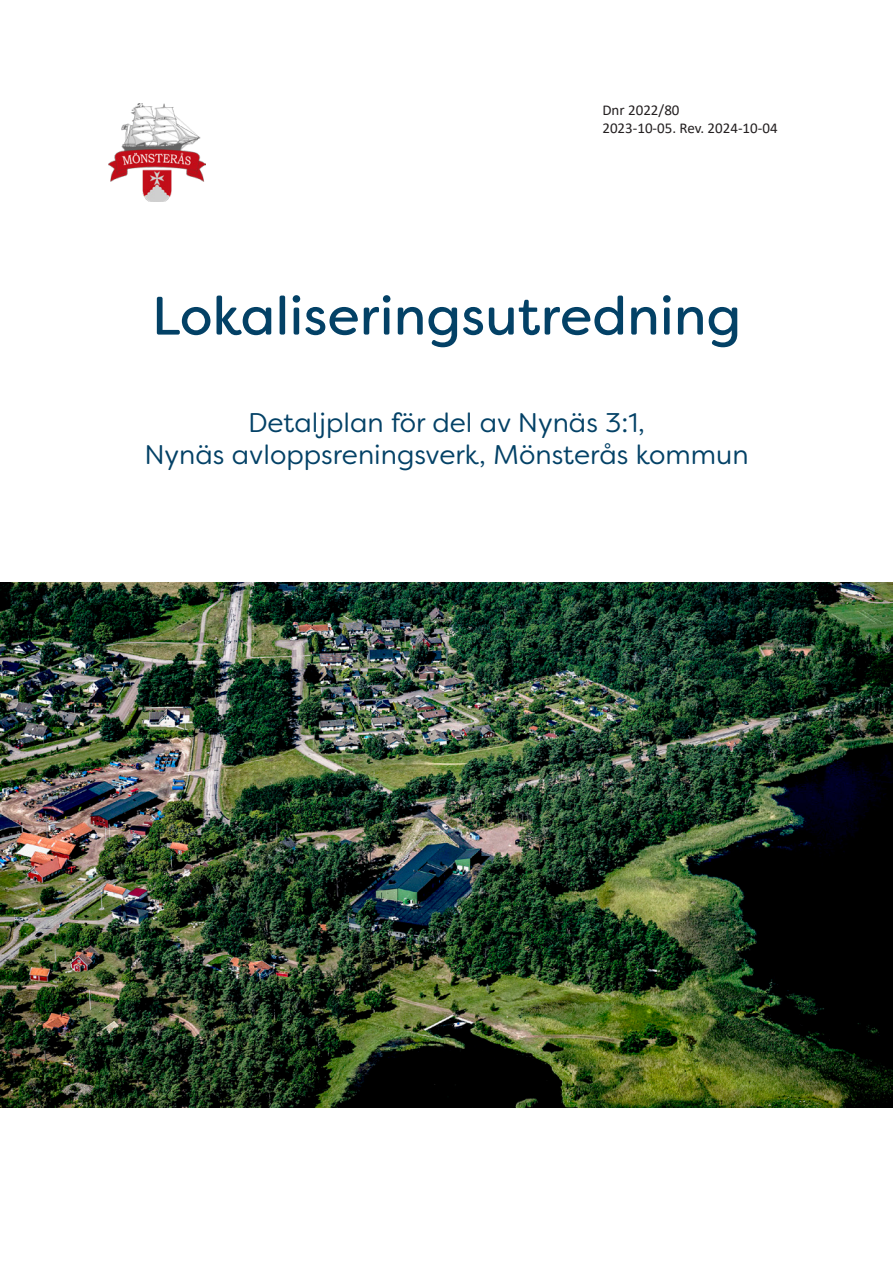
<style>
.page{position:relative;width:893px;height:1263px;background:#fff}
.page>*{position:absolute;margin:0;border:0;box-sizing:border-box;transform-origin:0 0}
.t1{font:54px "Filson Soft";color:#034166}
.t2{font:27px "Filson Soft";color:#034166}
.t3{font:15px "Calibri";color:#231f20}
</style>
<div class="page">
<img style="left:109px;top:104px;width:96px;height:98px">
<img style="left:0;top:583px;width:893px;height:525px">
<p class="t3" style="left:602px;top:99px;width:79px">Dnr 2022/80</p>
<p class="t3" style="left:602px;top:117px;width:177px">2023-10-05. Rev. 2024-10-04</p>
<p class="t1" style="left:152px;top:281px;width:591px">Lokaliseringsutredning</p>
<p class="t2" style="left:248px;top:405px;width:398px">Detaljplan för del av Nynäs 3:1,</p>
<p class="t2" style="left:144px;top:438px;width:606px">Nynäs avloppsreningsverk, Mönsterås kommun</p>
</div>
